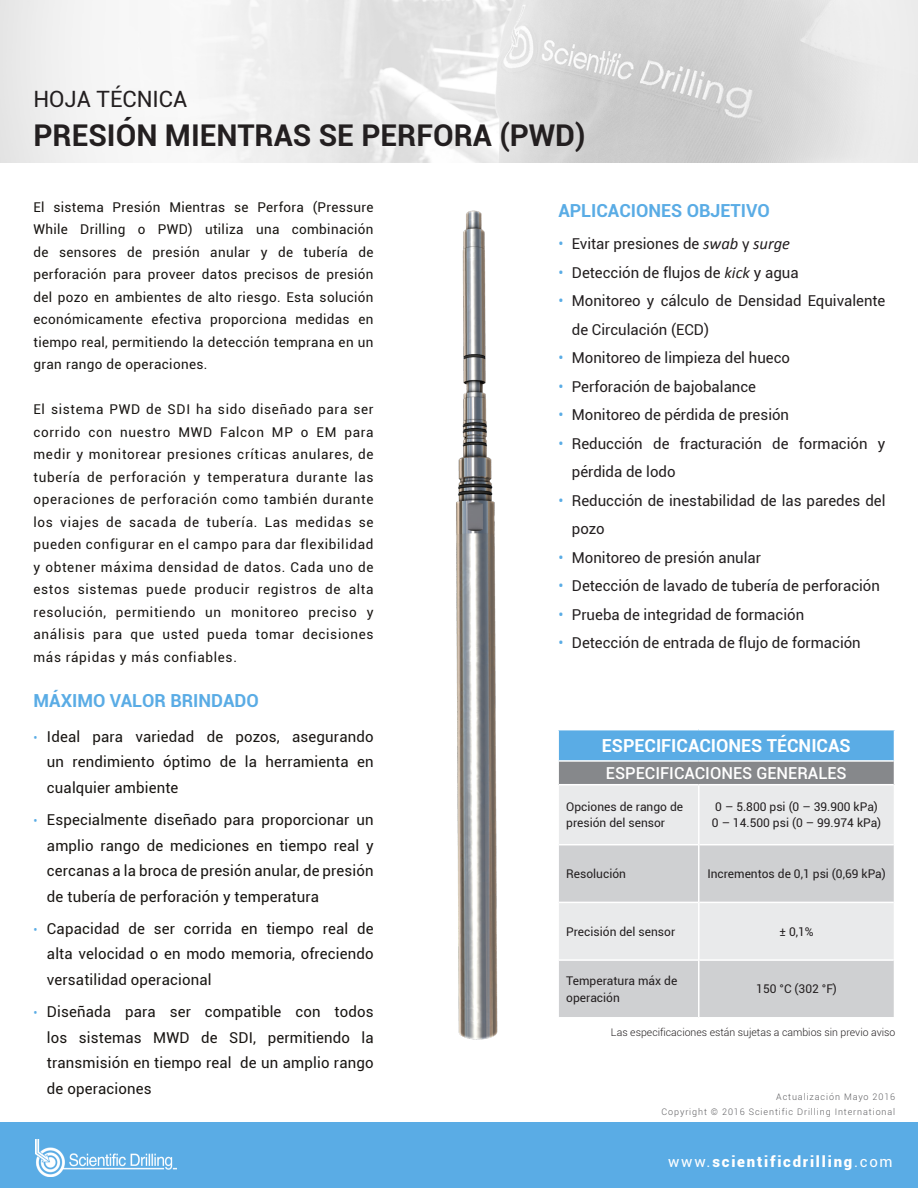
<style>
.page{position:relative;width:918px;height:1188px;background:#fff}
.page>*{position:absolute;margin:0;border:0;box-sizing:border-box;transform-origin:0 0}
.t1{font:700 30px "Roboto";color:#231f20}
.t2{font:22.5px "Roboto";color:#231f20}
.t3{font:700 18px "Roboto";color:#5aace5}
.t4{font:700 18px "Roboto";color:#fff}
.t5{font:500 16.5px "Roboto";color:#fff}
.t6{font:15px/25.5px "Roboto";letter-spacing:.01em;color:#181512;text-align:justify}
.t7{font:15px/28.5px "Roboto";color:#231f20}
.t8{font:900 15px "Roboto";letter-spacing:.12em;color:#fff}
.t9{font:13.5px/22.5px "Roboto";letter-spacing:.035em;color:#181512;text-align:justify}
.t10{font:12px/16.5px "Roboto";color:#231f20}
.t11{font:300 10.5px "Roboto";color:#231f20}
.t12{font:300 9px "Roboto";letter-spacing:.1em;color:#5f5f62}
.s1{font-size:12px;color:#5aace5}
.s2{color:#5aace5}
.s3{font-family:"Calibri";font-style:italic;font-size:16.5px}
.s4{font-family:"Calibri";font-size:16.5px}
.s5{font-weight:400}
</style>
<div class="page">
<img style="left:0;top:0;width:918px;height:163px">
<div style="left:0;top:1123px;width:918px;height:65px;background:#5aace5"></div>
<img style="left:35px;top:1140px;width:142px;height:37px">
<div style="left:558px;top:730px;width:337px;height:31px;background:#5aace5"></div>
<hr style="left:559px;top:760px;width:140px;height:2px;background:#fff">
<hr style="left:699px;top:760px;width:195px;height:2px;background:#fff">
<hr style="left:557px;top:730px;width:2px;height:31px;background:#fff">
<hr style="left:894px;top:730px;width:1px;height:31px;background:#fff">
<svg style="left:558px;top:761px;width:337px;height:256px;background:#d5d6d8"></svg>
<hr style="left:557px;top:785px;width:2px;height:60px;background:#fff">
<hr style="left:698px;top:785px;width:2px;height:60px;background:#fff">
<hr style="left:894px;top:785px;width:1px;height:60px;background:#fff">
<hr style="left:557px;top:845px;width:2px;height:57px;background:#fff">
<hr style="left:698px;top:845px;width:2px;height:57px;background:#fff">
<hr style="left:894px;top:845px;width:1px;height:57px;background:#fff">
<hr style="left:557px;top:902px;width:2px;height:58px;background:#fff">
<hr style="left:698px;top:902px;width:2px;height:58px;background:#fff">
<hr style="left:894px;top:902px;width:1px;height:58px;background:#fff">
<hr style="left:557px;top:960px;width:2px;height:57px;background:#fff">
<hr style="left:698px;top:960px;width:2px;height:57px;background:#fff">
<hr style="left:894px;top:960px;width:1px;height:57px;background:#fff">
<img style="left:456px;top:210px;width:42px;height:830px">
<p class="t2" style="left:33px;top:83px;width:155px">HOJA TÉCNICA</p>
<p class="t1" style="left:33px;top:114px;width:554px">PRESIÓN MIENTRAS SE PERFORA (PWD)</p>
<p class="t9" style="left:33px;top:195px;width:342px">El sistema Presión Mientras se Perfora (Pressure While Drilling o PWD) utiliza una combinación de sensores de presión anular y de tubería de perforación para proveer datos precisos de presión del pozo en ambientes de alto riesgo. Esta solución económicamente efectiva proporciona medidas en tiempo real, permitiendo la detección temprana en un gran rango de operaciones.</p>
<p class="t9" style="left:33px;top:398px;width:342px">El sistema PWD de SDI ha sido diseñado para ser corrido con nuestro MWD Falcon MP o EM para medir y monitorear presiones críticas anulares, de tubería de perforación y temperatura durante las operaciones de perforación como también durante los viajes de sacada de tubería. Las medidas se pueden configurar en el campo para dar flexibilidad y obtener máxima densidad de datos. Cada uno de estos sistemas puede producir registros de alta resolución, permitiendo un monitoreo preciso y análisis para que usted pueda tomar decisiones más rápidas y más confiables.</p>
<p class="t3" style="left:33px;top:688px;width:227px">MÁXIMO VALOR BRINDADO</p>
<p class="t6" style="left:47px;top:723px;width:328px;text-indent:-14px"><span class="s1">•</span> Ideal para variedad de pozos, asegurando un rendimiento óptimo de la herramienta en cualquier ambiente</p>
<p class="t6" style="left:47px;top:807px;width:328px;text-indent:-14px"><span class="s1">•</span> Especialmente diseñado para proporcionar un amplio rango de mediciones en tiempo real y cercanas a la broca de presión anular, de presión de tubería de perforación y temperatura</p>
<p class="t6" style="left:47px;top:915px;width:328px;text-indent:-14px"><span class="s1">•</span> Capacidad de ser corrida en tiempo real de alta velocidad o en modo memoria, ofreciendo versatilidad operacional</p>
<p class="t6" style="left:47px;top:999px;width:328px;text-indent:-14px"><span class="s1">•</span> Diseñada para ser compatible con todos los sistemas MWD de SDI, permitiendo la transmisión en tiempo real de un amplio rango de operaciones</p>
<p class="t3" style="left:558px;top:198px;width:213px">APLICACIONES OBJETIVO</p>
<p class="t7" style="left:558px;top:229px;width:233px"><span class="s2">•</span> Evitar presiones de <span class="s3">swab</span> <span class="s4">y</span> <span class="s3">surge</span></p>
<p class="t7" style="left:558px;top:258px;width:242px"><span class="s2">•</span> Detección de flujos de <span class="s3">kick</span> y agua</p>
<p class="t7" style="left:572px;top:286px;width:315px;text-indent:-14px"><span class="s2">•</span> Monitoreo y cálculo de Densidad Equivalente de Circulación (ECD)</p>
<p class="t7" style="left:558px;top:343px;width:233px"><span class="s2">•</span> Monitoreo de limpieza del hueco</p>
<p class="t7" style="left:558px;top:372px;width:199px"><span class="s2">•</span> Perforación de bajobalance</p>
<p class="t7" style="left:558px;top:400px;width:232px"><span class="s2">•</span> Monitoreo de pérdida de presión</p>
<p class="t7" style="left:572px;top:429px;width:315px;text-indent:-14px"><span class="s2">•</span> Reducción de fracturación de formación y pérdida de lodo</p>
<p class="t7" style="left:572px;top:486px;width:315px;text-indent:-14px"><span class="s2">•</span> Reducción de inestabilidad de las paredes del pozo</p>
<p class="t7" style="left:558px;top:543px;width:204px"><span class="s2">•</span> Monitoreo de presión anular</p>
<p class="t7" style="left:558px;top:571px;width:323px"><span class="s2">•</span> Detección de lavado de tubería de perforación</p>
<p class="t7" style="left:558px;top:600px;width:247px"><span class="s2">•</span> Prueba de integridad de formación</p>
<p class="t7" style="left:558px;top:628px;width:304px"><span class="s2">•</span> Detección de entrada de flujo de formación</p>
<p class="t4" style="left:602px;top:733px;width:250px">ESPECIFICACIONES TÉCNICAS</p>
<p class="t5" style="left:606px;top:762px;width:242px">ESPECIFICACIONES GENERALES</p>
<p class="t10" style="left:566px;top:798px;width:118px">Opciones de rango de presión del sensor</p>
<p class="t10" style="left:715px;top:798px;width:164px">0 – 5.800 psi (0 – 39.900 kPa)</p>
<p class="t10" style="left:712px;top:814px;width:171px">0 – 14.500 psi (0 – 99.974 kPa)</p>
<p class="t10" style="left:566px;top:865px;width:61px">Resolución</p>
<p class="t10" style="left:707px;top:865px;width:180px">Incrementos de 0,1 psi (0,69 kPa)</p>
<p class="t10" style="left:566px;top:923px;width:110px">Precisión del sensor</p>
<p class="t10" style="left:780px;top:923px;width:36px">± 0,1%</p>
<p class="t10" style="left:566px;top:972px;width:113px">Temperatura máx de operación</p>
<p class="t10" style="left:756px;top:980px;width:82px">150 °C (302 °F)</p>
<p class="t11" style="left:611px;top:1025px;width:286px">Las especificaciones están sujetas a cambios sin previo aviso</p>
<p class="t12" style="left:776px;top:1091px;width:120px">Actualización Mayo 2016</p>
<p class="t12" style="left:662px;top:1106px;width:235px">Copyright © 2016 Scientific Drilling International</p>
<p class="t8" style="left:668px;top:1151px;width:226px"><span class="s5">www.</span>scientificdrilling<span class="s5">.com</span></p>
</div>
